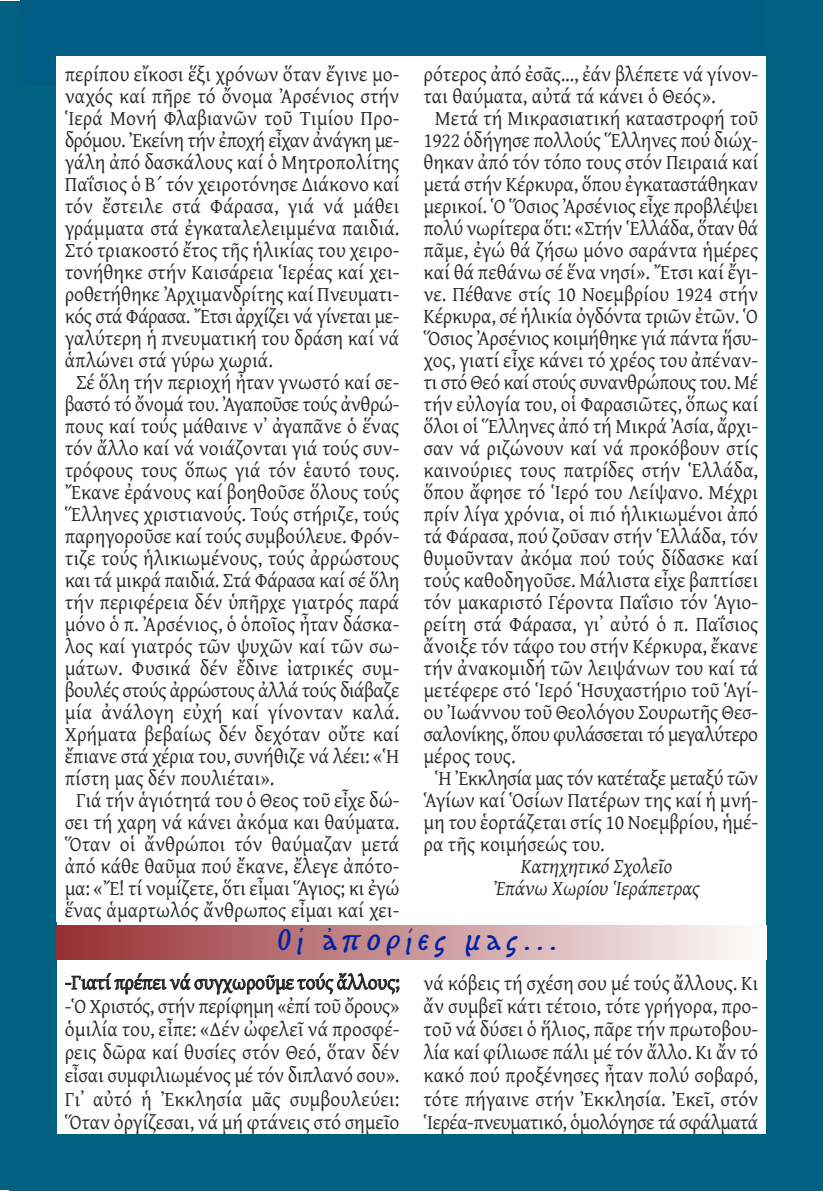
<style>
.page{position:relative;width:823px;height:1191px;background:#fff}
.page>*{position:absolute;margin:0;border:0;box-sizing:border-box;transform-origin:0 0}
.t1{font:italic 700 26px "KS Bouletee";letter-spacing:.25em;color:#0022a3}
.t2{font:21px/23.2px "Gentium";letter-spacing:-.005em;color:#272627;text-align:justify;scale:.95 1}
.t3{font:21px "Gentium";letter-spacing:-.025em;color:#272627;scale:.95 1}
.t4{font:21px "Gentium";letter-spacing:-.03em;color:#272627;scale:.95 1}
.t5{font:italic 21px/22px "Gentium";color:#272627;text-align:center;scale:.95 1}
</style>
<div class="page">
<div style="left:0;top:1px;width:57px;height:1188px;background:#006180"></div>
<div style="left:20px;top:0;width:802px;height:85px;background:#005c83"></div>
<div style="left:765px;top:0;width:57px;height:1185px;background:#006180"></div>
<div style="left:9px;top:1134px;width:813px;height:56px;background:#006180"></div>
<div style="left:57px;top:57px;width:708px;height:865px;background:#fff"></div>
<div style="left:57px;top:925px;width:708px;height:34px;background:linear-gradient(to right,#952e32,#fefcfc)"></div>
<p class="t2" style="left:65px;top:62px;width:353px">περίπου εἴκοσι ἕξι χρόνων ὅταν ἔγινε μο-</p>
<p class="t2" style="left:65px;top:84px;width:353px">ναχός καί πῆρε τό ὄνομα Ἀρσένιος στήν</p>
<p class="t2" style="left:65px;top:106px;width:353px">Ἱερά Μονή Φλαβιανῶν τοῦ Τιμίου Προ-</p>
<p class="t4" style="left:65px;top:127px;width:353px">δρόμου. Ἐκείνη τήν ἐποχή εἶχαν ἀνάγκη με-</p>
<p class="t2" style="left:65px;top:150px;width:353px">γάλη ἀπό δασκάλους καί ὁ Μητροπολίτης</p>
<p class="t2" style="left:65px;top:172px;width:353px">Παΐσιος ὁ Β´ τόν χειροτόνησε ∆ιάκονο καί</p>
<p class="t2" style="left:65px;top:194px;width:353px">τόν ἔστειλε στά Φάρασα, γιά νά μάθει</p>
<p class="t2" style="left:65px;top:216px;width:353px">γράμματα στά ἐγκαταλελειμμένα παιδιά.</p>
<p class="t2" style="left:65px;top:238px;width:353px">Στό τριακοστό ἔτος τῆς ἡλικίας του χειρο-</p>
<p class="t2" style="left:65px;top:260px;width:353px">τονήθηκε στήν Καισάρεια Ἱερέας καί χει-</p>
<p class="t2" style="left:65px;top:282px;width:353px">ροθετήθηκε Ἀρχιμανδρίτης καί Πνευματι-</p>
<p class="t3" style="left:65px;top:303px;width:353px">κός στά Φάρασα. Ἔτσι ἀρχίζει νά γίνεται με-</p>
<p class="t2" style="left:65px;top:326px;width:353px">γαλύτερη ἡ πνευματική του δράση καί νά</p>
<p class="t2" style="left:65px;top:348px;width:220px">ἁπλώνει στά γύρω χωριά.</p>
<p class="t2" style="left:76px;top:370px;width:341px">Σέ ὅλη τήν περιοχή ἦταν γνωστό καί σε-</p>
<p class="t3" style="left:65px;top:391px;width:353px">βαστό τό ὄνομά του. Ἀγαποῦσε τούς ἀνθρώ-</p>
<p class="t2" style="left:65px;top:414px;width:353px">πους καί τούς μάθαινε ν᾽ ἀγαπᾶνε ὁ ἕνας</p>
<p class="t2" style="left:65px;top:436px;width:353px">τόν ἄλλο καί νά νοιάζονται γιά τούς συν-</p>
<p class="t2" style="left:65px;top:458px;width:353px">τρόφους τους ὅπως γιά τόν ἑαυτό τους.</p>
<p class="t2" style="left:65px;top:480px;width:353px">Ἔκανε ἐράνους καί βοηθοῦσε ὅλους τούς</p>
<p class="t2" style="left:65px;top:502px;width:353px">Ἕλληνες χριστιανούς. Τούς στήριζε, τούς</p>
<p class="t2" style="left:65px;top:524px;width:353px">παρηγοροῦσε καί τούς συμβούλευε. Φρόν-</p>
<p class="t2" style="left:65px;top:546px;width:353px">τιζε τούς ἡλικιωμένους, τούς ἀρρώστους</p>
<p class="t2" style="left:65px;top:568px;width:353px">και τά μικρά παιδιά. Στά Φάρασα καί σέ ὅλη</p>
<p class="t2" style="left:65px;top:590px;width:353px">τήν περιφέρεια δέν ὑπῆρχε γιατρός παρά</p>
<p class="t2" style="left:65px;top:612px;width:353px">μόνο ὁ π. Ἀρσένιος, ὁ ὁποῖος ἦταν δάσκα-</p>
<p class="t2" style="left:65px;top:634px;width:353px">λος καί γιατρός τῶν ψυχῶν καί τῶν σω-</p>
<p class="t2" style="left:65px;top:656px;width:353px">μάτων. Φυσικά δέν ἔδινε ἰατρικές συμ-</p>
<p class="t3" style="left:65px;top:677px;width:353px">βουλές στούς ἀρρώστους ἀλλά τούς διάβαζε</p>
<p class="t2" style="left:65px;top:700px;width:353px">μία ἀνάλογη εὐχή καί γίνονταν καλά.</p>
<p class="t2" style="left:65px;top:722px;width:353px">Χρήματα βεβαίως δέν δεχόταν οὔτε καί</p>
<p class="t2" style="left:65px;top:744px;width:353px">ἔπιανε στά χέρια του, συνήθιζε νά λέει: «Ἡ</p>
<p class="t2" style="left:65px;top:766px;width:222px">πίστη μας δέν πουλιέται».</p>
<p class="t2" style="left:76px;top:788px;width:341px">Γιά τήν ἁγιότητά του ὁ Θεος τοῦ εἶχε δώ-</p>
<p class="t2" style="left:65px;top:810px;width:353px">σει τή χαρη νά κάνει ἀκόμα και θαύματα.</p>
<p class="t2" style="left:65px;top:832px;width:353px">Ὅταν οἱ ἄνθρώποι τόν θαύμαζαν μετά</p>
<p class="t2" style="left:65px;top:854px;width:353px">ἀπό κάθε θαῦμα πού ἔκανε, ἔλεγε ἀπότο-</p>
<p class="t2" style="left:65px;top:876px;width:353px">μα: «Ἔ! τί νομίζετε, ὅτι εἶμαι Ἅγιος; κι ἐγώ</p>
<p class="t2" style="left:65px;top:898px;width:353px">ἕνας ἁμαρτωλός ἄνθρωπος εἶμαι καί χει-</p>
<p class="t2" style="left:423px;top:62px;width:353px">ρότερος ἀπό ἐσᾶς…, ἐάν βλέπετε νά γίνον-</p>
<p class="t2" style="left:423px;top:84px;width:309px">ται θαύματα, αὐτά τά κάνει ὁ Θεός».</p>
<p class="t2" style="left:434px;top:106px;width:341px">Μετά τή Μικρασιατική καταστροφή τοῦ</p>
<p class="t2" style="left:423px;top:128px;width:353px">1922 ὁδήγησε πολλούς Ἕλληνες πού διώχ-</p>
<p class="t2" style="left:423px;top:150px;width:353px">θηκαν ἀπό τόν τόπο τους στόν Πειραιά καί</p>
<p class="t2" style="left:423px;top:172px;width:353px">μετά στήν Κέρκυρα, ὅπου ἐγκαταστάθηκαν</p>
<p class="t2" style="left:423px;top:194px;width:353px">μερικοί. Ὁ Ὅσιος Ἀρσένιος εἶχε προβλέψει</p>
<p class="t2" style="left:423px;top:216px;width:353px">πολύ νωρίτερα ὅτι: «Στήν Ἑλλάδα, ὅταν θά</p>
<p class="t2" style="left:423px;top:238px;width:353px">πᾶμε, ἐγώ θά ζήσω μόνο σαράντα ἡμέρες</p>
<p class="t2" style="left:423px;top:260px;width:353px">καί θά πεθάνω σέ ἕνα νησί». Ἔτσι καί ἔγι-</p>
<p class="t2" style="left:423px;top:282px;width:353px">νε. Πέθανε στίς 10 Νοεμβρίου 1924 στήν</p>
<p class="t2" style="left:423px;top:304px;width:353px">Κέρκυρα, σέ ἡλικία ὀγδόντα τριῶν ἐτῶν. Ὁ</p>
<p class="t2" style="left:423px;top:326px;width:353px">Ὅσιος Ἀρσένιος κοιμήθηκε γιά πάντα ἥσυ-</p>
<p class="t2" style="left:423px;top:348px;width:353px">χος, γιατί εἶχε κάνει τό χρέος του ἀπέναν-</p>
<p class="t3" style="left:423px;top:369px;width:353px">τι στό Θεό καί στούς συνανθρώπους του. Μέ</p>
<p class="t2" style="left:423px;top:392px;width:353px">τήν εὐλογία του, οἱ Φαρασιῶτες, ὅπως καί</p>
<p class="t2" style="left:423px;top:414px;width:353px">ὅλοι οἱ Ἕλληνες ἀπό τή Μικρά Ἀσία, ἄρχι-</p>
<p class="t2" style="left:423px;top:436px;width:353px">σαν νά ριζώνουν καί νά προκόβουν στίς</p>
<p class="t2" style="left:423px;top:458px;width:353px">καινούριες τους πατρίδες στήν Ἑλλάδα,</p>
<p class="t2" style="left:423px;top:480px;width:353px">ὅπου ἄφησε τό Ἱερό του Λείψανο. Μέχρι</p>
<p class="t2" style="left:423px;top:502px;width:353px">πρίν λίγα χρόνια, οἱ πιό ἡλικιωμένοι ἀπό</p>
<p class="t2" style="left:423px;top:524px;width:353px">τά Φάρασα, πού ζοῦσαν στήν Ἑλλάδα, τόν</p>
<p class="t2" style="left:423px;top:546px;width:353px">θυμοῦνταν ἀκόμα πού τούς δίδασκε καί</p>
<p class="t2" style="left:423px;top:568px;width:353px">τούς καθοδηγοῦσε. Μάλιστα εἶχε βαπτίσει</p>
<p class="t2" style="left:423px;top:590px;width:353px">τόν μακαριστό Γέροντα Παΐσιο τόν Ἁγιο-</p>
<p class="t2" style="left:423px;top:612px;width:353px">ρείτη στά Φάρασα, γι᾽ αὐτό ὁ π. Παΐσιος</p>
<p class="t2" style="left:423px;top:634px;width:353px">ἄνοιξε τόν τάφο του στήν Κέρκυρα, ἔκανε</p>
<p class="t2" style="left:423px;top:656px;width:353px">τήν ἀνακομιδή τῶν λειψάνων του καί τά</p>
<p class="t2" style="left:423px;top:678px;width:353px">μετέφερε στό Ἱερό Ἡσυχαστήριο τοῦ Ἁγί-</p>
<p class="t2" style="left:423px;top:700px;width:353px">ου Ἰωάννου τοῦ Θεολόγου Σουρωτῆς Θεσ-</p>
<p class="t4" style="left:423px;top:721px;width:353px">σαλονίκης, ὅπου φυλάσσεται τό μεγαλύτερο</p>
<p class="t2" style="left:423px;top:744px;width:98px">μέρος τους.</p>
<p class="t3" style="left:434px;top:765px;width:341px">Ἡ Ἐκκλησία μας τόν κατέταξε μεταξύ τῶν</p>
<p class="t2" style="left:423px;top:788px;width:353px">Ἁγίων καί Ὁσίων Πατέρων της καί ἡ μνή-</p>
<p class="t2" style="left:423px;top:810px;width:353px">μη του ἑορτάζεται στίς 10 Νοεμβρίου, ἡμέ-</p>
<p class="t2" style="left:423px;top:832px;width:192px">ρα τῆς κοιμήσεώς του.</p>
<p class="t5" style="left:493px;top:854px;width:219px">Κατηχητικό Σχολεῖο<br>Ἐπάνω Χωρίου Ἱεράπετρας</p>
<p class="t1" style="left:278px;top:928px;width:279px">Οἱ ἀπορίες μας...</p>
<p class="t2" style="left:65px;top:970px;width:354px">-Γιατί πρέπει νά συγχωροῦμε τούς ἄλλους; -Ὁ Χριστός, στήν περίφημη «ἐπί τοῦ ὄρους» ὁμιλία του, εἶπε: «∆έν ὠφελεῖ νά προσφέ&shy;ρεις δῶρα καί θυσίες στόν Θεό, ὅταν δέν εἶσαι συμφιλιωμένος μέ τόν διπλανό σου».<br>Γι᾽ αὐτό ἡ Ἐκκλησία μᾶς συμβουλεύει:<br>Ὅταν ὀργίζεσαι, νά μή φτάνεις στό σημεῖο</p>
<p class="t2" style="left:423px;top:970px;width:353px">νά κόβεις τή σχέση σου μέ τούς ἄλλους. Κι ἄν συμβεῖ κάτι τέτοιο, τότε γρήγορα, προ&shy;τοῦ νά δύσει ὁ ἥλιος, πᾶρε τήν πρωτοβου&shy;λία καί φίλιωσε πάλι μέ τόν ἄλλο. Κι ἄν τό κακό πού προξένησες ἦταν πολύ σοβαρό, τότε πήγαινε στήν Ἐκκλησία. Ἐκεῖ, στόν Ἱερέα-πνευματικό, ὁμολόγησε τά σφάλματά</p>
</div>
